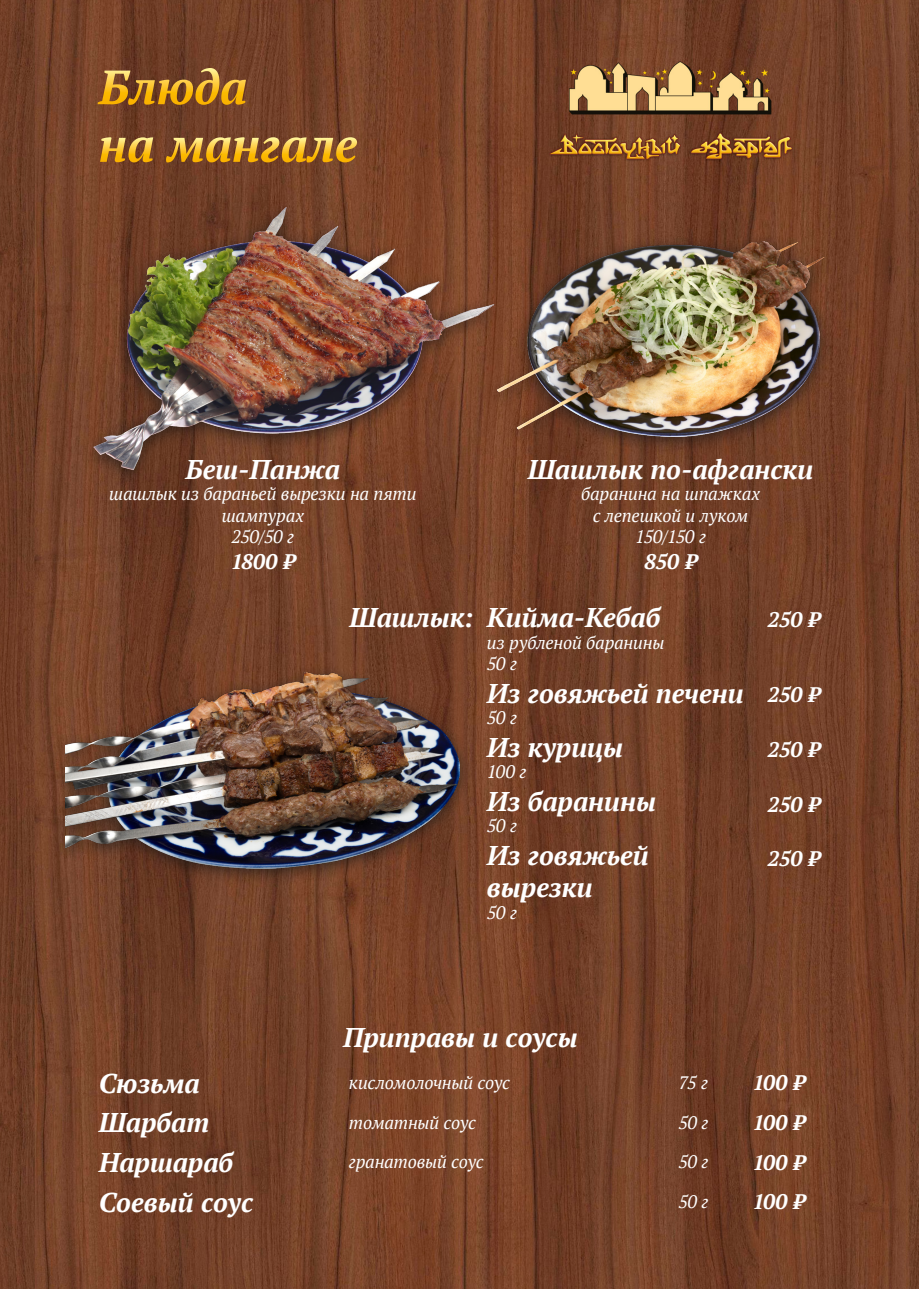
<style>
.page{position:relative;width:919px;height:1289px;background:#fff}
.page>*{position:absolute;margin:0;border:0;box-sizing:border-box;transform-origin:0 0}
.t1{font:italic 700 27px/32.4px "PT Serif";color:#fff}
.t2{font:italic 700 21px "PT Serif";letter-spacing:.01em;color:#fff}
.t3{font:italic 18px/21.6px "PT Serif";letter-spacing:-.015em;color:#fff;text-align:center}
</style>
<div class="page">
<img style="left:0;top:0;width:918px;height:1288px">
<div style="left:81px;top:199px;width:424px;height:287px;background:#181716;opacity:.66"></div>
<img style="left:91px;top:204px;width:404px;height:268px">
<div style="left:51px;top:663px;width:422px;height:224px;background:#181716;opacity:.66"></div>
<img style="left:66px;top:672px;width:393px;height:196px">
<svg style="left:100px;top:137px;width:257px;height:25px;background:#b3812f"></svg>
<svg style="left:97px;top:68px;width:122px;height:37px;background:#a37025"></svg>
<div style="left:484px;top:232px;width:351px;height:222px;background:#181716;opacity:.66"></div>
<img style="left:497px;top:241px;width:327px;height:195px">
<h1 class="t1" style="left:527px;top:452px;width:287px">Шашлык по-афгански</h1>
<p class="t3" style="left:581px;top:483px;width:180px">баранина на шпажках с лепешкой и луком<br>150/150 г</p>
<p class="t2" style="left:644px;top:547px;width:54px">850 ₽</p>
<h1 class="t1" style="left:185px;top:452px;width:156px">Беш-Панжа</h1>
<p class="t3" style="left:109px;top:483px;width:308px">шашлык из бараньей вырезки на пяти шампурах<br>250/50 г</p>
<p class="t2" style="left:231px;top:547px;width:66px">1800 ₽</p>
<h1 class="t1" style="left:349px;top:601px;width:312px">Шашлык: Кийма-Кебаб</h1>
<p class="t3" style="left:487px;top:631px;width:179px;text-align:left">из рубленой баранины<br>50 г</p>
<h1 class="t1" style="left:487px;top:676px;width:258px">Из говяжьей печени</h1>
<p class="t3" style="left:487px;top:707px;width:32px">50 г</p>
<h1 class="t1" style="left:487px;top:730px;width:138px">Из курицы</h1>
<p class="t3" style="left:487px;top:761px;width:41px">100 г</p>
<h1 class="t1" style="left:487px;top:784px;width:171px">Из баранины</h1>
<p class="t3" style="left:487px;top:815px;width:32px">50 г</p>
<h1 class="t1" style="left:487px;top:838px;width:163px">Из говяжьей вырезки</h1>
<p class="t3" style="left:487px;top:901px;width:32px">50 г</p>
<p class="t2" style="left:767px;top:606px;width:54px">250 ₽</p>
<p class="t2" style="left:767px;top:681px;width:54px">250 ₽</p>
<p class="t2" style="left:767px;top:735px;width:54px">250 ₽</p>
<p class="t2" style="left:767px;top:790px;width:54px">250 ₽</p>
<p class="t2" style="left:767px;top:844px;width:54px">250 ₽</p>
<h1 class="t1" style="left:343px;top:1020px;width:236px">Приправы и соусы</h1>
<h1 class="t1" style="left:99px;top:1066px;width:103px">Сюзьма</h1>
<p class="t3" style="left:349px;top:1071px;width:162px">кисломолочный соус</p>
<p class="t3" style="left:679px;top:1071px;width:30px">75 г</p>
<p class="t2" style="left:752px;top:1069px;width:54px">100 ₽</p>
<h1 class="t1" style="left:99px;top:1106px;width:112px">Шарбат</h1>
<p class="t3" style="left:349px;top:1111px;width:128px">томатный соус</p>
<p class="t3" style="left:678px;top:1111px;width:32px">50 г</p>
<p class="t2" style="left:752px;top:1108px;width:54px">100 ₽</p>
<h1 class="t1" style="left:99px;top:1145px;width:136px">Наршараб</h1>
<p class="t3" style="left:349px;top:1151px;width:136px">гранатовый соус</p>
<p class="t3" style="left:678px;top:1151px;width:32px">50 г</p>
<p class="t2" style="left:752px;top:1148px;width:54px">100 ₽</p>
<h1 class="t1" style="left:99px;top:1185px;width:156px">Cоевый соус</h1>
<p class="t3" style="left:678px;top:1190px;width:32px">50 г</p>
<p class="t2" style="left:752px;top:1188px;width:54px">100 ₽</p>
</div>
